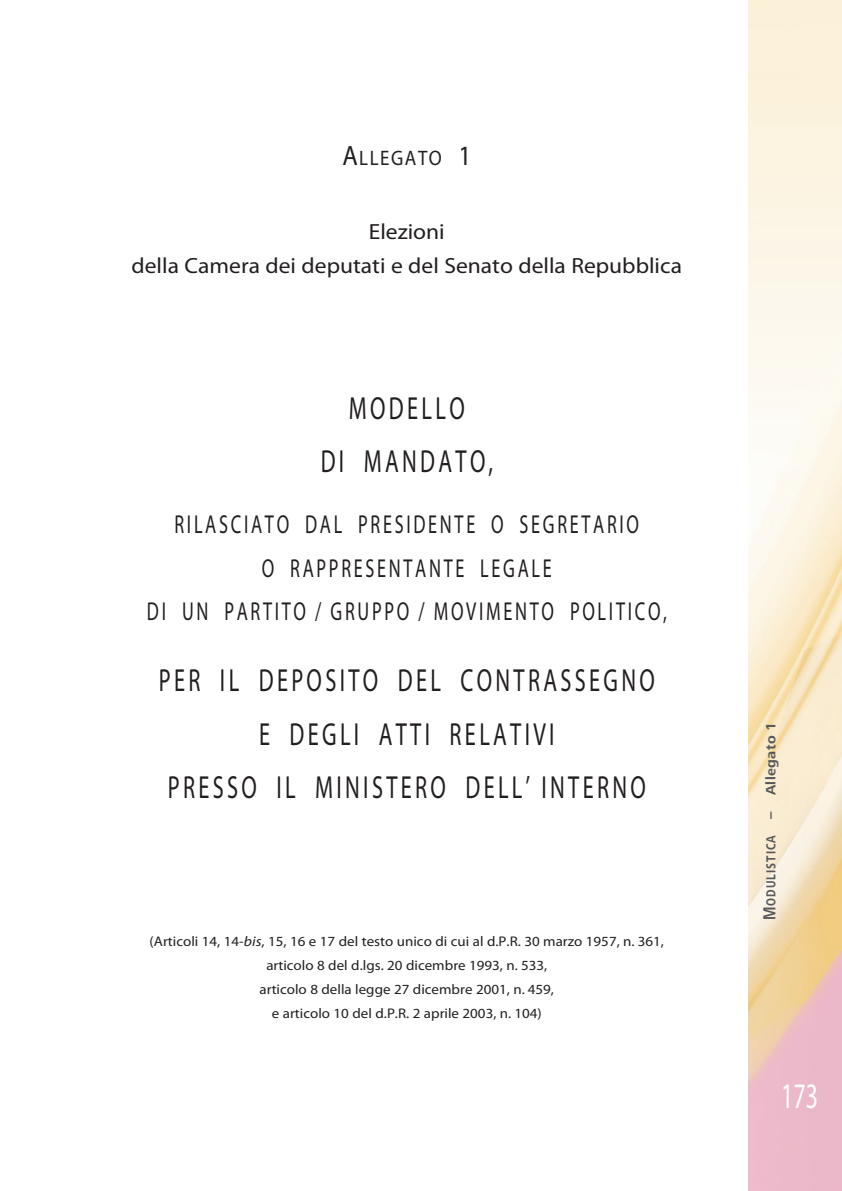
<style>
.page{position:relative;width:842px;height:1191px;background:#fff}
.page>*{position:absolute;margin:0;border:0;box-sizing:border-box;transform-origin:0 0}
.t1{font:36px "Myriad Pro";color:#fff;scale:.67 1}
.t2{font:32px "Myriad Pro";letter-spacing:.15em;color:#231f20;scale:.7 1}
.t3{font:26px "Myriad Pro";letter-spacing:.15em;color:#231f20;scale:.7 1}
.t4{font:22px "Myriad Pro";color:#231f20;scale:1.07 1}
.t5{font:21px "Myriad Pro";letter-spacing:.08em;color:#231f20;scale:.9 1}
.t6{font:14px "Myriad Pro";color:#231f20;scale:1.07 1}
.t7{font:700 13.6px "Frutiger Next Pro";letter-spacing:.095em;color:#57585a;scale:.8 1}
.s1{font-size:28px}
.s2{font-style:italic}
.s3{font-size:18px}
.s4{font-size:14px}
</style>
<div class="page">
<img style="left:748px;top:0;width:94px;height:1191px">
<p class="t5" style="left:342px;top:150px;width:145px"><span class="s1">A</span>LLEGATO <span class="s1">1</span></p>
<p class="t4" style="left:369px;top:223px;width:73px">Elezioni</p>
<p class="t4" style="left:132px;top:257px;width:516px">della Camera dei deputati e del Senato della Repubblica</p>
<p class="t2" style="left:349px;top:396px;width:167px">MODELLO</p>
<p class="t2" style="left:321px;top:449px;width:248px">DI MANDATO,</p>
<p class="t3" style="left:174px;top:514px;width:665px">RILASCIATO DAL PRESIDENTE O SEGRETARIO</p>
<p class="t3" style="left:262px;top:558px;width:416px">O RAPPRESENTANTE LEGALE</p>
<p class="t3" style="left:147px;top:602px;width:744px">DI UN PARTITO / GRUPPO / MOVIMENTO POLITICO,</p>
<p class="t2" style="left:159px;top:668px;width:710px">PER IL DEPOSITO DEL CONTRASSEGNO</p>
<p class="t2" style="left:259px;top:722px;width:424px">E DEGLI ATTI RELATIVI</p>
<p class="t2" style="left:168px;top:775px;width:684px">PRESSO IL MINISTERO DELL’ INTERNO</p>
<p class="t6" style="left:150px;top:936px;width:482px">(Articoli 14, 14-<span class="s2">bis</span>, 15, 16 e 17 del testo unico di cui al d.P.R. 30 marzo 1957, n. 361,</p>
<p class="t6" style="left:266px;top:960px;width:264px">articolo 8 del d.lgs. 20 dicembre 1993, n. 533,</p>
<p class="t6" style="left:260px;top:984px;width:277px">articolo 8 della legge 27 dicembre 2001, n. 459,</p>
<p class="t6" style="left:272px;top:1008px;width:254px">e articolo 10 del d.P.R. 2 aprile 2003, n. 104)</p>
<p class="t7" style="left:763px;top:920px;width:247px;rotate:-90deg"><span class="s3">M</span>ODULISTICA <span class="s4">– Allegato 1</span></p>
<p class="t1" style="left:781px;top:1082px;width:57px">173</p>
</div>
